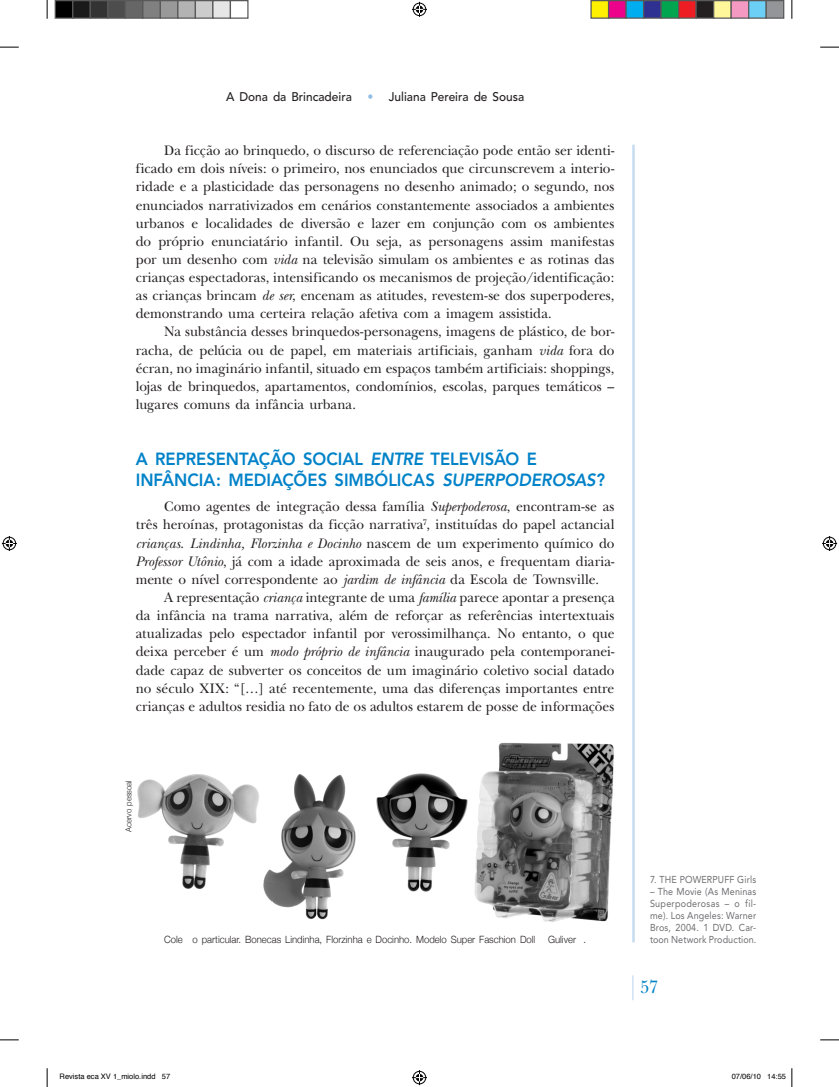
<style>
.page{position:relative;width:839px;height:1087px;background:#fff}
.page>*{position:absolute;margin:0;border:0;box-sizing:border-box;transform-origin:0 0}
.t1{font:18.75px "New Baskerville";color:#0082c8;scale:.9 1}
.t2{font:800 17.5px "Avenir";letter-spacing:-.005em;color:#0082c8;scale:.95 1}
.t3{font:italic 800 17.5px "Avenir";letter-spacing:.005em;color:#0082c8;scale:.95 1}
.t4{font:14.38px/18.1px "New Baskerville";color:#231f20;text-align:justify;scale:.95 1}
.t5{font:500 12.5px "Avenir";color:#231f20;scale:.95 1}
.t6{font:10px/12px "Avenir";letter-spacing:.015em;color:#6c6d70;text-align:justify;scale:.9 1}
.t7{font:300 10px "Helvetica Neue";color:#231f20;scale:.95 1}
.t8{font:300 8.12px "Helvetica Neue";color:#231f20;scale:.95 1}
.t9{font:7.5px "Helvetica";color:#000}
.s1{color:#92bee4}
.s2{font-style:italic}
</style>
<div class="page">
<hr style="left:632px;top:145px;width:2px;height:797px;background:#c5dcf1">
<svg style="left:632px;top:975px;width:1px;height:25px"></svg>
<img style="left:137px;top:743px;width:477px;height:179px">
<svg style="left:0;top:46px;width:19px;height:2px"></svg>
<svg style="left:820px;top:46px;width:18px;height:2px"></svg>
<svg style="left:0;top:1039px;width:19px;height:1px"></svg>
<svg style="left:820px;top:1039px;width:18px;height:1px"></svg>
<svg style="left:46px;top:0;width:2px;height:19px"></svg>
<svg style="left:46px;top:1068px;width:2px;height:18px"></svg>
<svg style="left:791px;top:0;width:1px;height:19px"></svg>
<svg style="left:412px;top:2px;width:15px;height:15px"></svg>
<svg style="left:412px;top:1070px;width:15px;height:14px"></svg>
<svg style="left:2px;top:536px;width:15px;height:15px"></svg>
<svg style="left:822px;top:536px;width:14px;height:15px"></svg>
<div style="left:55px;top:1px;width:18px;height:17px;background:#000"></div>
<div style="left:55px;top:0;width:18px;height:19px;border:1px solid #595959"></div>
<div style="left:73px;top:1px;width:17px;height:17px;background:#1a1a1a"></div>
<div style="left:72px;top:0;width:19px;height:19px;border:1px solid #595959"></div>
<div style="left:90px;top:1px;width:18px;height:17px;background:#333"></div>
<div style="left:90px;top:0;width:18px;height:19px;border:1px solid #595959"></div>
<div style="left:108px;top:1px;width:17px;height:17px;background:#4d4d4d"></div>
<div style="left:107px;top:0;width:19px;height:19px;border:1px solid #595959"></div>
<div style="left:125px;top:1px;width:18px;height:17px;background:#666"></div>
<div style="left:125px;top:0;width:18px;height:19px;border:1px solid #595959"></div>
<div style="left:143px;top:1px;width:17px;height:17px;background:#808080"></div>
<div style="left:142px;top:0;width:19px;height:19px;border:1px solid #595959"></div>
<div style="left:160px;top:1px;width:18px;height:17px;background:#999"></div>
<div style="left:160px;top:0;width:18px;height:19px;border:1px solid #595959"></div>
<div style="left:178px;top:1px;width:17px;height:17px;background:#b3b3b3"></div>
<div style="left:177px;top:0;width:19px;height:19px;border:1px solid #595959"></div>
<div style="left:195px;top:1px;width:18px;height:17px;background:#ccc"></div>
<div style="left:195px;top:0;width:18px;height:19px;border:1px solid #595959"></div>
<div style="left:213px;top:1px;width:17px;height:17px;background:#e6e6e6"></div>
<div style="left:212px;top:0;width:19px;height:19px;border:1px solid #595959"></div>
<div style="left:230px;top:0;width:18px;height:19px;border:1px solid #595959"></div>
<div style="left:591px;top:1px;width:17px;height:17px;background:#fff101"></div>
<div style="left:590px;top:0;width:19px;height:19px;border:1px solid #595959"></div>
<div style="left:608px;top:1px;width:18px;height:17px;background:#ed028c"></div>
<div style="left:607px;top:0;width:19px;height:19px;border:1px solid #595959"></div>
<div style="left:626px;top:1px;width:17px;height:17px;background:#00aeef"></div>
<div style="left:625px;top:0;width:19px;height:19px;border:1px solid #595959"></div>
<div style="left:643px;top:1px;width:18px;height:17px;background:#2e3092"></div>
<div style="left:642px;top:0;width:19px;height:19px;border:1px solid #595959"></div>
<div style="left:661px;top:1px;width:17px;height:17px;background:#00a54f"></div>
<div style="left:660px;top:0;width:19px;height:19px;border:1px solid #595959"></div>
<div style="left:678px;top:1px;width:18px;height:17px;background:#ee1d23"></div>
<div style="left:677px;top:0;width:19px;height:19px;border:1px solid #595959"></div>
<div style="left:696px;top:1px;width:17px;height:17px;background:#231f20"></div>
<div style="left:695px;top:0;width:19px;height:19px;border:1px solid #595959"></div>
<div style="left:713px;top:1px;width:18px;height:17px;background:#fff79a"></div>
<div style="left:712px;top:0;width:19px;height:19px;border:1px solid #595959"></div>
<div style="left:731px;top:1px;width:17px;height:17px;background:#f499c2"></div>
<div style="left:730px;top:0;width:19px;height:19px;border:1px solid #595959"></div>
<div style="left:748px;top:1px;width:18px;height:17px;background:#6bcff6"></div>
<div style="left:747px;top:0;width:19px;height:19px;border:1px solid #595959"></div>
<div style="left:766px;top:1px;width:17px;height:17px;background:#939598"></div>
<div style="left:765px;top:0;width:19px;height:19px;border:1px solid #595959"></div>
<svg style="left:791px;top:1068px;width:1px;height:18px"></svg>
<p class="t5" style="left:226px;top:89px;width:315px">A Dona da Brincadeira <span class="s1">•</span> Juliana Pereira de Sousa</p>
<p class="t4" style="left:136px;top:141px;width:505px;text-indent:28px">Da ficção ao brinquedo, o discurso de referenciação pode então ser identi&shy;ficado em dois níveis: o primeiro, nos enunciados que circunscrevem a interio&shy;ridade e a plasticidade das personagens no desenho animado; o segundo, nos enunciados narrativizados em cenários constantemente associados a ambientes urbanos e localidades de diversão e lazer em conjunção com os ambientes do próprio enunciatário infantil. Ou seja, as personagens assim manifestas por um desenho com <span class="s2">vida</span> na televisão simulam os ambientes e as rotinas das crianças espectadoras, intensificando os mecanismos de projeção/identificação: as crianças brincam <span class="s2">de ser</span>, encenam as atitudes, revestem‑se dos superpoderes, demonstrando uma certeira relação afetiva com a imagem assistida.</p>
<p class="t4" style="left:136px;top:323px;width:505px;text-indent:28px">Na substância desses brinquedos‑personagens, imagens de plástico, de bor&shy;racha, de pelúcia ou de papel, em materiais artificiais, ganham <span class="s2">vida</span> fora do écran, no imaginário infantil, situado em espaços também artificiais: shoppings, lojas de brinquedos, apartamentos, condomínios, escolas, parques temáticos – lugares comuns da infância urbana.</p>
<p class="t2" style="left:136px;top:448px;width:65px">A REPRESEN</p>
<p class="t2" style="left:239px;top:448px;width:103px">TAÇÃO SOCIAL</p>
<p class="t2" style="left:370px;top:448px;width:84px"><span class="s2">ENTRE</span> TELEVIS</p>
<p class="t2" style="left:494px;top:448px;width:44px">ÃO E</p>
<p class="t2" style="left:136px;top:469px;width:53px">IN FÂNCIA</p>
<p class="t2" style="left:216px;top:469px;width:192px">: MEDIAÇÕES SI MBÓLICAS</p>
<p class="t3" style="left:442px;top:469px;width:128px">SUPERPODEROSAS</p>
<p class="t2" style="left:596px;top:469px;width:11px">?</p>
<p class="t4" style="left:136px;top:497px;width:505px;text-indent:28px">Como agentes de integração dessa família <span class="s2">Superpoderosa</span>, encontram‑se as três heroínas, protagonistas da ficção narrativa<sup>7</sup>, instituídas do papel actancial <span class="s2">crianças</span>. <span class="s2">Lindinha, Florzinha e Docinho</span> nascem de um experimento químico do <span class="s2">Professor Utônio</span>, já com a idade aproximada de seis anos, e frequentam diaria&shy;mente o nível correspondente ao <span class="s2">jardim de infância</span> da Escola de Townsville.</p>
<p class="t4" style="left:136px;top:588px;width:505px;text-indent:28px">A representação <span class="s2">criança</span> integrante de uma <span class="s2">família</span> parece apontar a presença da infância na trama narrativa, além de reforçar as referências intertextuais atualizadas pelo espectador infantil por verossimilhança. No entanto, o que deixa perceber é um <span class="s2">modo próprio de infância</span> inaugurado pela contemporanei&shy;dade capaz de subverter os conceitos de um imaginário coletivo social datado no século XIX: “[…] até recentemente, uma das diferenças importantes entre crianças e adultos residia no fato de os adultos estarem de posse de informações</p>
<p class="t8" style="left:124px;top:832px;width:56px;rotate:-90deg">Acervo pessoal</p>
<p class="t6" style="left:649px;top:873px;width:119px">7. THE POWERPUFF Girls</p>
<p class="t6" style="left:649px;top:885px;width:119px">– The Movie (As Meninas Superpoderosas – o fil‑ me). Los Angeles: Warner Bros, 2004. 1 DVD. Car‑</p>
<p class="t7" style="left:164px;top:933px;width:446px">Coleção particular. Bonecas Lindinha, Florzinha e Docinho. Modelo Super Faschion Doll – Guliver®.</p>
<p class="t6" style="left:649px;top:933px;width:119px">toon Network Production.</p>
<h1 class="t1" style="left:640px;top:975px;width:21px">57</h1>
<p class="t9" style="left:60px;top:1070px;width:112px">Revista eca XV 1_miolo.indd 57</p>
<p class="t9" style="left:731px;top:1070px;width:56px">07/06/10 14:55</p>
</div>
